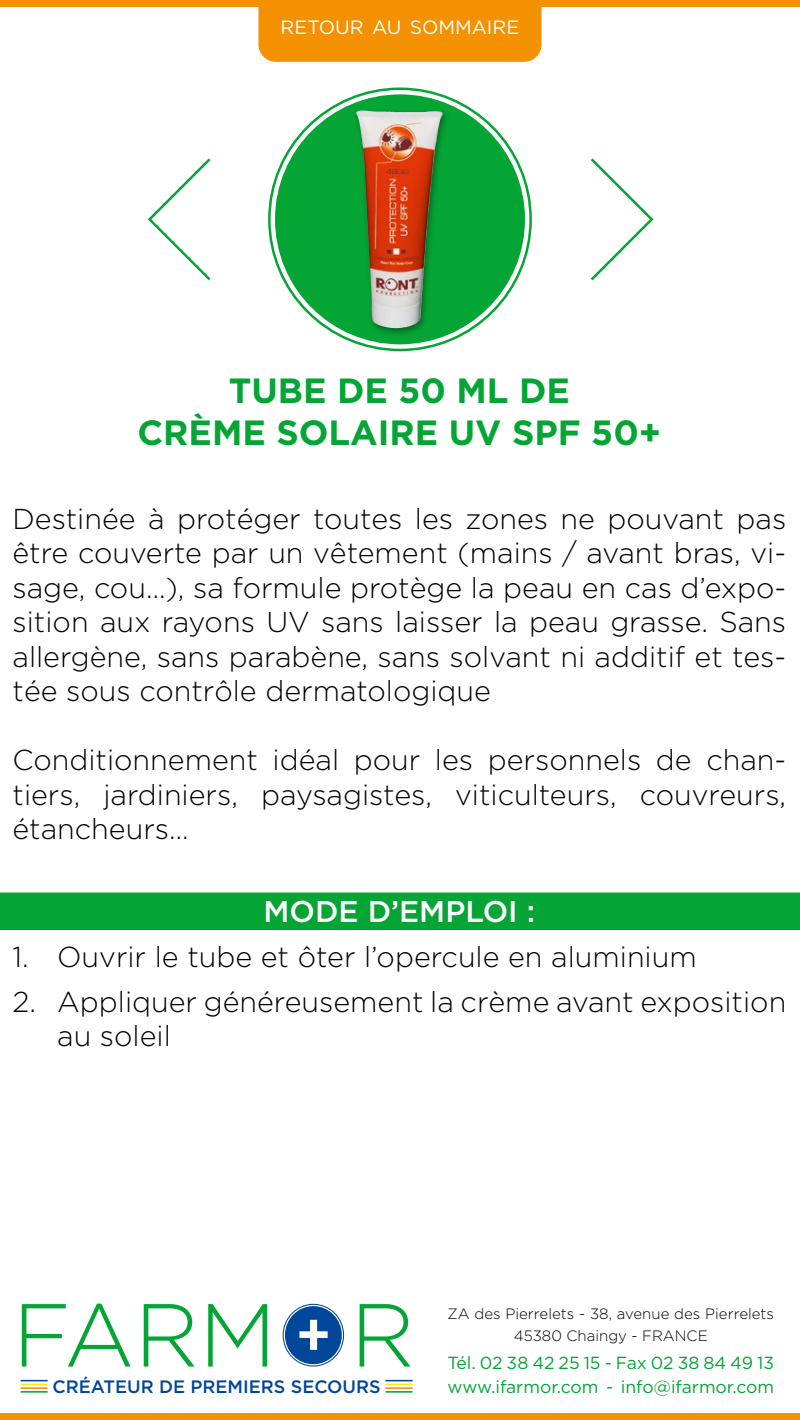
<style>
.page{position:relative;width:800px;height:1420px;background:#fff}
.page>*{position:absolute;margin:0;border:0;box-sizing:border-box;transform-origin:0 0}
.t1{font:300 89.25px "Gotham";color:#05a535}
.t2{font:700 35px/42px "Gotham";color:#05a535;text-align:center}
.t3{font:500 30px "Gotham";color:#fff}
.t4{font:300 28.75px/34.5px "Gotham";color:#000;text-align:justify}
.t5{font:19.25px "Gotham";color:#fff}
.t6{font:500 18px "Gotham";color:#004699}
.t7{font:17.5px "Gotham";color:#05a535}
.t8{font:300 15px/21.2px "Gotham";color:#000;text-align:center}
</style>
<div class="page">
<div style="left:258px;top:6px;width:284px;height:56px;background:#f39100"></div>
<div style="left:0;top:1414px;width:800px;height:6px;background:#f39100"></div>
<div style="left:0;top:0;width:800px;height:6px;background:#f39100"></div>
<div style="left:275px;top:94px;width:250px;height:250px;background:#05a535;border-radius:50%"></div>
<svg style="left:147px;top:158px;width:64px;height:123px"></svg>
<svg style="left:590px;top:158px;width:64px;height:123px"></svg>
<div style="left:284px;top:1306px;width:58px;height:59px;background:#004699;border-radius:50%"></div>
<div style="left:284px;top:1305px;width:59px;height:60px;border:1px solid #fff;border-radius:50%"></div>
<svg style="left:299px;top:1319px;width:29px;height:31px"></svg>
<div style="left:283px;top:1304px;width:61px;height:63px;border:1px solid #004699;border-radius:50%"></div>
<hr style="left:21px;top:1387px;width:27px;height:2px;background:#f39100">
<hr style="left:386px;top:1387px;width:27px;height:2px;background:#f39100">
<svg style="left:21px;top:1380px;width:27px;height:5px"></svg>
<svg style="left:386px;top:1380px;width:27px;height:5px"></svg>
<hr style="left:21px;top:1391px;width:27px;height:2px;background:#05a535">
<hr style="left:386px;top:1391px;width:27px;height:2px;background:#05a535">
<div style="left:0;top:892px;width:800px;height:38px;background:#05a535"></div>
<div style="left:353px;top:108px;width:97px;height:229px;background:#000;opacity:.35"></div>
<img style="left:356px;top:111px;width:72px;height:218px">
<p class="t5" style="left:281px;top:15px;width:240px">RETOUR AU SOMMAIRE</p>
<p class="t2" style="left:137px;top:369px;width:525px">TUBE DE 50 ML DE<br>CRÈME SOLAIRE UV SPF 50+</p>
<p class="t4" style="left:12px;top:501px;width:775px">Destinée à protéger toutes les zones ne pouvant pas être couverte par un vêtement (mains / avant bras, vi&shy;sage, cou…), sa formule protège la peau en cas d’expo&shy;sition aux rayons UV sans laisser la peau grasse. Sans allergène, sans parabène, sans solvant ni additif et tes&shy;tée sous contrôle dermatologique</p>
<p class="t4" style="left:12px;top:743px;width:775px">Conditionnement idéal pour les personnels de chan&shy;tiers, jardiniers, paysagistes, viticulteurs, couvreurs, étancheurs…</p>
<p class="t3" style="left:264px;top:895px;width:273px">MODE D’EMPLOI :</p>
<p class="t4" style="left:12px;top:939px;width:686px">1. Ouvrir le tube et ôter l’opercule en aluminium</p>
<p class="t4" style="left:57px;top:984px;width:731px;text-indent:-45px">2. Appliquer généreusement la crème avant exposition au soleil</p>
<h1 class="t1" style="left:13px;top:1286px;width:265px">FARM</h1>
<p class="t6" style="left:53px;top:1376px;width:330px">CRÉATEUR DE PREMIERS SECOURS</p>
<h1 class="t1" style="left:350px;top:1286px;width:66px">R</h1>
<p class="t8" style="left:448px;top:1303px;width:328px">ZA des Pierrelets - 38, avenue des Pierrelets<br>45380 Chaingy - FRANCE</p>
<p class="t7" style="left:448px;top:1352px;width:328px">Tél. 02 38 42 25 15 - Fax 02 38 84 49 13</p>
<p class="t7" style="left:448px;top:1376px;width:328px">www.ifarmor.com - info@ifarmor.com</p>
</div>
